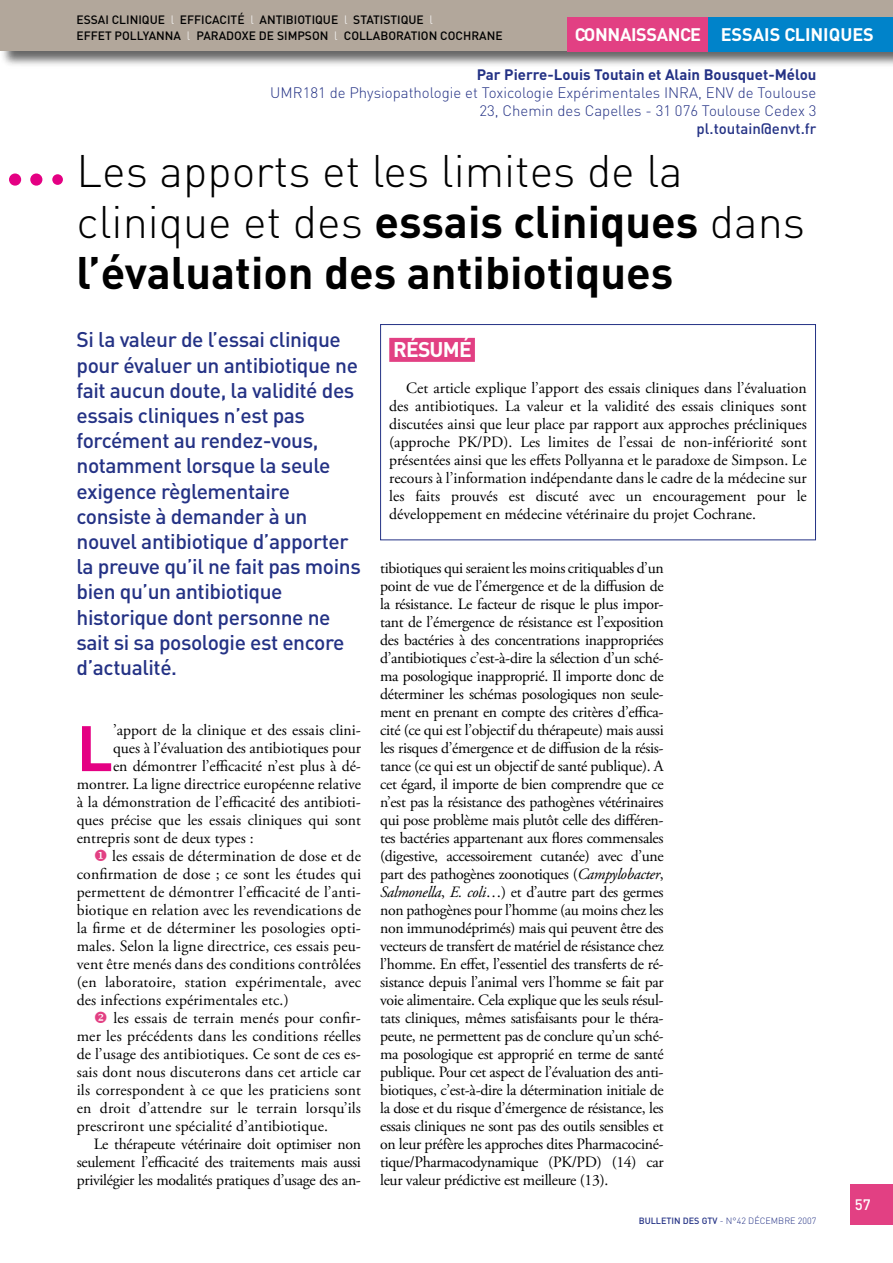
<style>
.page{position:relative;width:893px;height:1263px;background:#fff}
.page>*{position:absolute;margin:0;border:0;box-sizing:border-box;transform-origin:0 0}
.t1{font:700 63.15px "DIN";color:#e40083}
.t2{font:300 45px/51px "DIN";color:#000}
.t3{font:500 21px/25.2px "DIN";color:#243285}
.t4{font:700 21px "DIN";color:#fff}
.t5{font:700 18px "DIN";color:#fff}
.t6{font:15.75px/18px "Adobe Garamond Pro";color:#000;text-align:justify}
.t7{font:300 15px/18px "DIN";color:#243285;text-align:right}
.t8{font:700 15px "DIN";color:#243285}
.t9{font:500 15px "DIN";color:#243285}
.t10{font:500 15px "DIN";color:#fff}
.t11{font:500 12px/16.5px "DIN";color:#000}
.t12{font:300 9px "DIN";color:#243285}
.s1{font-weight:300;color:#fff}
.s2{font-weight:700}
.s3{color:#e24083}
.s4{font-style:italic}
.s5{font-weight:500}
</style>
<div class="page">
<div style="left:52px;top:174px;width:11px;height:11px;background:#e40083;border-radius:50%"></div>
<div style="left:31px;top:174px;width:11px;height:11px;background:#e40083;border-radius:50%"></div>
<div style="left:30px;top:173px;width:12px;height:13px;border:2px solid #e40083;border-radius:50%"></div>
<div style="left:10px;top:174px;width:10px;height:11px;background:#e40083;border-radius:50%"></div>
<div style="left:9px;top:173px;width:12px;height:13px;border:2px solid #e40083;border-radius:50%"></div>
<div style="left:850px;top:1184px;width:43px;height:41px;background:#e24083"></div>
<div style="left:0;top:0;width:893px;height:69px;background:#000;opacity:.6"></div>
<div style="left:0;top:0;width:893px;height:51px;background:#b2a79b"></div>
<div style="left:680px;top:17px;width:213px;height:34px;background:#0083ca"></div>
<div style="left:568px;top:17px;width:140px;height:34px;background:#e24083"></div>
<div style="left:389px;top:338px;width:86px;height:24px;background:#e24083"></div>
<div style="left:380px;top:324px;width:436px;height:216px;border:1px solid #243285"></div>
<p class="t11" style="left:77px;top:11px;width:428px">essai clinique <span class="s1">l</span> efficacité <span class="s1">l</span> antibiotique <span class="s1">l</span> statistique <span class="s1">l<br></span>effet pollyanna <span class="s1">l</span> paradoxe de simpson <span class="s1">l</span> collaboration cochrane</p>
<p class="t5" style="left:575px;top:23px;width:301px">connaissance essais cl iniques</p>
<p class="t8" style="left:477px;top:65px;width:341px">Par Pierre-Louis Toutain et Alain Bousquet-Mélou</p>
<p class="t7" style="left:270px;top:83px;width:548px">UMR 181 de Physiopathologie et Toxicologie Expérimentales INRA, ENV de Toulouse<br>23, Chemin des Capelles - 31 076 Toulouse Cedex 3</p>
<p class="t9" style="left:697px;top:119px;width:121px">pl.toutain@envt.fr</p>
<h2 class="t2" style="left:77px;top:144px;width:730px">Les apports et les limites de la clinique et des <span class="s2">essais cliniques</span> dans <span class="s2">l’évaluation des antibiotiques</span></h2>
<p class="t3" style="left:77px;top:327px;width:286px">Si la valeur de l’essai clinique pour évaluer un antibiotique ne fait aucun doute, la validité des essais cliniques n’est pas forcément au rendez-vous, notamment lorsque la seule exigence règlementaire consiste à demander à un nouvel antibiotique d’apporter la preuve qu’il ne fait pas moins bien qu’un antibiotique historique dont personne ne sait si sa posologie est encore d’actualité.</p>
<h1 class="t1" style="left:77px;top:707px;width:38px">L</h1>
<p class="t6" style="left:113px;top:722px;width:249px">’apport de la clinique et des essais clini-</p>
<p class="t6" style="left:113px;top:740px;width:249px">ques à l’évaluation des antibiotiques pour</p>
<p class="t6" style="left:113px;top:758px;width:249px">en démontrer l’efficacité n’est plus à dé-</p>
<p class="t6" style="left:77px;top:776px;width:286px">montrer. La ligne directrice européenne relative</p>
<p class="t6" style="left:77px;top:794px;width:286px">à la démonstration de l’efficacité des antibioti-</p>
<p class="t6" style="left:77px;top:812px;width:286px">ques précise que les essais cliniques qui sont</p>
<p class="t6" style="left:77px;top:830px;width:178px">entrepris sont de deux types :</p>
<p class="t6" style="left:77px;top:848px;width:286px;text-indent:17px"><span class="s3">◆</span> les essais de détermination de dose et de confirmation de dose ; ce sont les études qui permettent de démontrer l’efficacité de l’anti&shy;biotique en relation avec les revendications de la firme et de déterminer les posologies opti&shy;males. Selon la ligne directrice, ces essais peu&shy;vent être menés dans des conditions contrôlées (en laboratoire, station expérimentale, avec des infections expérimentales etc.)</p>
<p class="t6" style="left:77px;top:1010px;width:286px;text-indent:17px"><span class="s3">❖</span> les essais de terrain menés pour confir&shy;mer les précédents dans les conditions réelles de l’usage des antibiotiques. Ce sont de ces es&shy;sais dont nous discuterons dans cet article car ils correspondent à ce que les praticiens sont en droit d’attendre sur le terrain lorsqu’ils prescriront une spécialité d’antibiotique.</p>
<p class="t6" style="left:77px;top:1136px;width:286px;text-indent:17px">Le thérapeute vétérinaire doit optimiser non seulement l’efficacité des traitements mais aussi privilégier les modalités pratiques d’usage des an-</p>
<h3 class="t4" style="left:393px;top:336px;width:80px">RÉSUMÉ</h3>
<p class="t6" style="left:389px;top:380px;width:419px;text-indent:17px">Cet article explique l’apport des essais cliniques dans l’évaluation des antibiotiques. La valeur et la validité des essais cliniques sont discutées ainsi que leur place par rapport aux approches précliniques (approche PK/PD). Les limites de l’essai de non-infériorité sont présentées ainsi que les effets Pollyanna et le paradoxe de Simpson. Le recours à l’information indépendante dans le cadre de la médecine sur les faits prouvés est discuté avec un encouragement pour le développement en médecine vétérinaire du projet Cochrane.</p>
<p class="t6" style="left:380px;top:560px;width:285px">tibiotiques qui seraient les moins critiquables d’un point de vue de l’émergence et de la diffusion de la résistance. Le facteur de risque le plus impor&shy;tant de l’émergence de résistance est l’exposition des bactéries à des concentrations inappropriées d’antibiotiques c’est-à-dire la sélection d’un sché&shy;ma posologique inapproprié. Il importe donc de déterminer les schémas posologiques non seule&shy;ment en prenant en compte des critères d’effica&shy;cité (ce qui est l’objectif du thérapeute) mais aussi les risques d’émergence et de diffusion de la résis&shy;tance (ce qui est un objectif de santé publique). A cet égard, il importe de bien comprendre que ce n’est pas la résistance des pathogènes vétérinaires qui pose problème mais plutôt celle des différen&shy;tes bactéries appartenant aux flores commensales (digestive, accessoirement cutanée) avec d’une part des pathogènes zoonotiques (<span class="s4">Campylobacter</span>, <span class="s4">Salmonella</span>, <span class="s4">E. coli</span>…) et d’autre part des germes non pathogènes pour l’homme (au moins chez les non immunodéprimés) mais qui peuvent être des vecteurs de transfert de matériel de résistance chez l’homme. En effet, l’essentiel des transferts de ré&shy;sistance depuis l’animal vers l’homme se fait par voie alimentaire. Cela explique que les seuls résul&shy;tats cliniques, mêmes satisfaisants pour le théra&shy;peute, ne permettent pas de conclure qu’un sché&shy;ma posologique est approprié en terme de santé publique. Pour cet aspect de l’évaluation des anti&shy;biotiques, c’est-à-dire la détermination initiale de la dose et du risque d’émergence de résistance, les essais cliniques ne sont pas des outils sensibles et on leur préfère les approches dites Pharmacociné&shy;tique/Pharmacodynamique (PK/PD) (14) car leur valeur prédictive est meilleure (13).</p>
<p class="t12" style="left:639px;top:1215px;width:179px"><span class="s5">bulletin des gtv</span> - n°42 décembre 2007</p>
<p class="t10" style="left:855px;top:1194px;width:17px">57</p>
</div>
